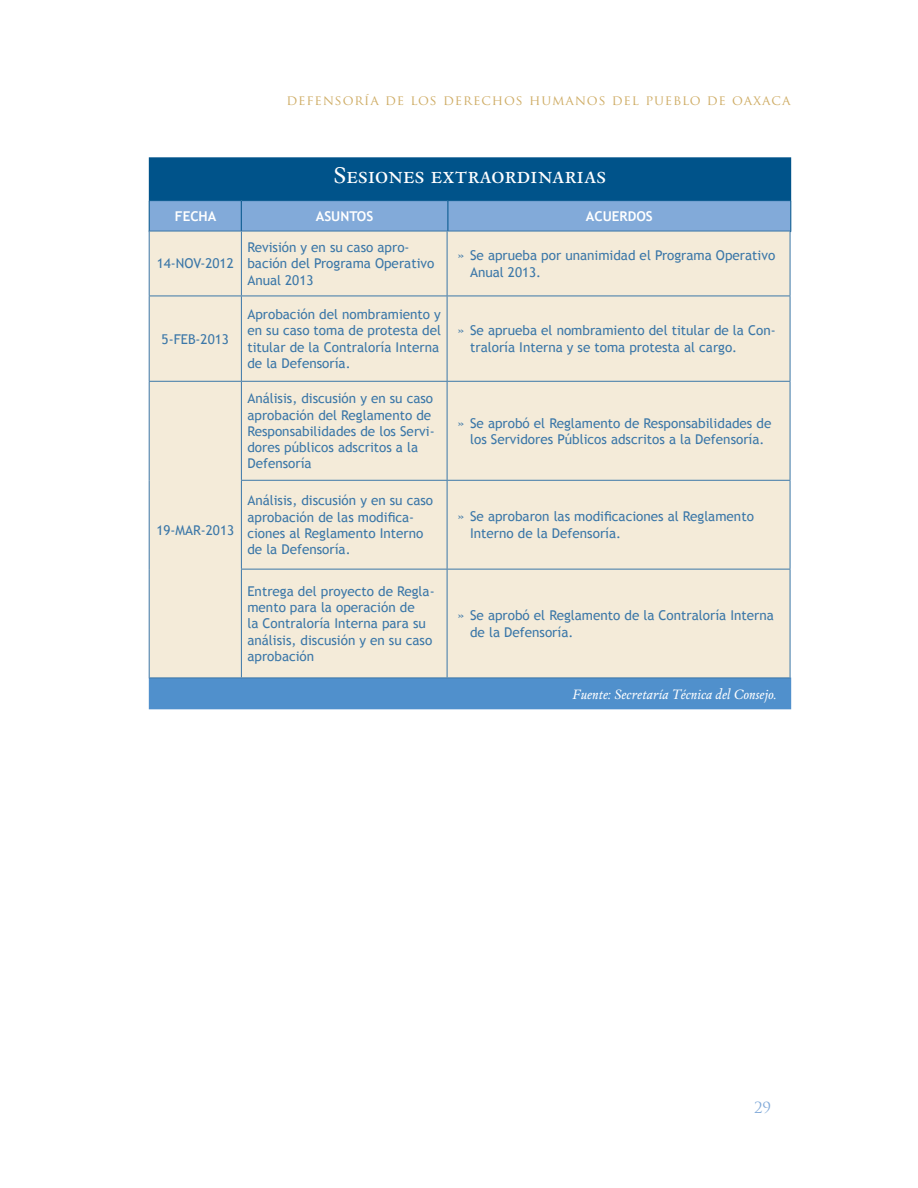
<style>
.page{position:relative;width:918px;height:1188px;background:#fff}
.page>*{position:absolute;margin:0;border:0;box-sizing:border-box;transform-origin:0 0}
.t1{font:24px "Espinosa Nova";color:#fff}
.t2{font:15px "Trajan Pro";color:#82aad9}
.pie_foto{font:italic 14.25px "Espinosa Nova";color:#fff}
.No_Spacing{font:13.5px/16.2px "Trebuchet MS";color:#3b77a8}
.t3{font:13.5px "Trajan Pro";letter-spacing:.065em;color:#cfad66}
.Default{font:700 13.5px "Trebuchet MS";color:#fff}
</style>
<div class="page">
<div style="left:150px;top:678px;width:640px;height:31px;background:#5090cc"></div>
<div style="left:150px;top:158px;width:640px;height:41px;background:#00538a"></div>
<div style="left:149px;top:157px;width:642px;height:43px;border:2px solid #00538a"></div>
<svg style="left:150px;top:201px;width:640px;height:30px;background:#80a8d7"></svg>
<hr style="left:149px;top:201px;width:1px;height:30px;background:#00538a">
<hr style="left:149px;top:200px;width:92px;height:1px;background:#00538a">
<hr style="left:241px;top:201px;width:1px;height:30px;background:#00538a">
<hr style="left:241px;top:200px;width:207px;height:1px;background:#00538a">
<hr style="left:448px;top:201px;width:1px;height:30px;background:#00538a">
<hr style="left:790px;top:201px;width:1px;height:30px;background:#00538a">
<hr style="left:448px;top:200px;width:343px;height:1px;background:#00538a">
<div style="left:150px;top:232px;width:640px;height:446px;background:#f4ebd9"></div>
<hr style="left:149px;top:231px;width:1px;height:65px;background:#3b77a8">
<hr style="left:149px;top:231px;width:92px;height:1px;background:#3b77a8">
<hr style="left:241px;top:231px;width:1px;height:65px;background:#3b77a8">
<hr style="left:241px;top:231px;width:206px;height:1px;background:#3b77a8">
<hr style="left:447px;top:231px;width:1px;height:65px;background:#3b77a8">
<hr style="left:790px;top:231px;width:1px;height:65px;background:#3b77a8">
<hr style="left:447px;top:231px;width:343px;height:1px;background:#3b77a8">
<hr style="left:149px;top:296px;width:1px;height:85px;background:#3b77a8">
<hr style="left:149px;top:296px;width:92px;height:1px;background:#3b77a8">
<hr style="left:241px;top:296px;width:1px;height:85px;background:#3b77a8">
<hr style="left:241px;top:296px;width:206px;height:1px;background:#3b77a8">
<hr style="left:447px;top:296px;width:1px;height:85px;background:#3b77a8">
<hr style="left:790px;top:296px;width:1px;height:85px;background:#3b77a8">
<hr style="left:447px;top:296px;width:343px;height:1px;background:#3b77a8">
<hr style="left:149px;top:382px;width:1px;height:98px;background:#3b77a8">
<hr style="left:149px;top:480px;width:1px;height:89px;background:#3b77a8">
<hr style="left:149px;top:569px;width:1px;height:109px;background:#3b77a8">
<hr style="left:149px;top:381px;width:92px;height:1px;background:#3b77a8">
<hr style="left:149px;top:678px;width:92px;height:1px;background:#3b77a8">
<hr style="left:241px;top:382px;width:1px;height:98px;background:#3b77a8">
<hr style="left:241px;top:381px;width:206px;height:1px;background:#3b77a8">
<hr style="left:447px;top:382px;width:1px;height:98px;background:#3b77a8">
<hr style="left:790px;top:382px;width:1px;height:98px;background:#3b77a8">
<hr style="left:447px;top:381px;width:343px;height:1px;background:#3b77a8">
<hr style="left:241px;top:481px;width:1px;height:88px;background:#3b77a8">
<hr style="left:241px;top:480px;width:206px;height:1px;background:#3b77a8">
<hr style="left:447px;top:481px;width:1px;height:88px;background:#3b77a8">
<hr style="left:790px;top:481px;width:1px;height:88px;background:#3b77a8">
<hr style="left:447px;top:480px;width:343px;height:1px;background:#3b77a8">
<hr style="left:241px;top:570px;width:1px;height:108px;background:#3b77a8">
<hr style="left:241px;top:569px;width:206px;height:1px;background:#3b77a8">
<hr style="left:241px;top:678px;width:206px;height:1px;background:#3b77a8">
<hr style="left:447px;top:570px;width:1px;height:108px;background:#3b77a8">
<hr style="left:790px;top:570px;width:1px;height:108px;background:#3b77a8">
<hr style="left:447px;top:569px;width:343px;height:1px;background:#3b77a8">
<hr style="left:447px;top:678px;width:343px;height:1px;background:#3b77a8">
<p class="t3" style="left:286px;top:92px;width:506px">DEFENSORÍA DE LOS DERECHOS HUMANOS DEL PUEBLO DE OAXACA</p>
<p class="t1" style="left:334px;top:162px;width:274px">Sesiones extraordinarias</p>
<p class="Default" style="left:175px;top:208px;width:43px">FECHA</p>
<p class="Default" style="left:316px;top:208px;width:59px">ASUNTOS</p>
<p class="Default" style="left:586px;top:208px;width:68px">ACUERDOS</p>
<p class="No_Spacing" style="left:157px;top:256px;width:79px">14-NOV-2012</p>
<p class="No_Spacing" style="left:247px;top:240px;width:189px">Revisión y en su caso apro&shy;bación del Programa Operativo<br>Anual 2013</p>
<p class="No_Spacing" style="left:470px;top:247px;width:307px;text-indent:-13px">» Se aprueba por unanimidad el Programa Operativo<br>Anual 2013.</p>
<p class="No_Spacing" style="left:162px;top:331px;width:69px">5-FEB-2013</p>
<p class="No_Spacing" style="left:156px;top:522px;width:79px">19-MAR-2013</p>
<p class="No_Spacing" style="left:247px;top:307px;width:195px">Aprobación del nombramiento y en su caso toma de protesta del titular de la Contraloría Interna de la Defensoría.</p>
<p class="No_Spacing" style="left:247px;top:391px;width:189px">Análisis, discusión y en su caso aprobación del Reglamento de<br>Responsabilidades de los Servi&shy;dores públicos adscritos a la<br>Defensoría</p>
<p class="No_Spacing" style="left:247px;top:493px;width:187px">Análisis, discusión y en su caso aprobación de las modifica&shy;ciones al Reglamento Interno de la Defensoría.</p>
<p class="No_Spacing" style="left:247px;top:583px;width:189px">Entrega del proyecto de Regla&shy;mento para la operación de<br>la Contraloría Interna para su análisis, discusión y en su caso aprobación</p>
<p class="No_Spacing" style="left:470px;top:322px;width:307px;text-indent:-13px">» Se aprueba el nombramiento del titular de la Con&shy;traloría Interna y se toma protesta al cargo.</p>
<p class="No_Spacing" style="left:457px;top:415px;width:316px;text-align:center">» Se aprobó el Reglamento de Responsabilidades de los Servidores Públicos adscritos a la Defensoría.</p>
<p class="No_Spacing" style="left:470px;top:509px;width:285px;text-indent:-13px">» Se aprobaron las modificaciones al Reglamento<br>Interno de la Defensoría.</p>
<p class="No_Spacing" style="left:470px;top:607px;width:305px;text-indent:-13px">» Se aprobó el Reglamento de la Contraloría Interna de la Defensoría.</p>
<p class="pie_foto" style="left:573px;top:686px;width:206px">Fuente: Secretaría Técnica del Consejo.</p>
<p class="t2" style="left:754px;top:1098px;width:19px">29</p>
</div>
